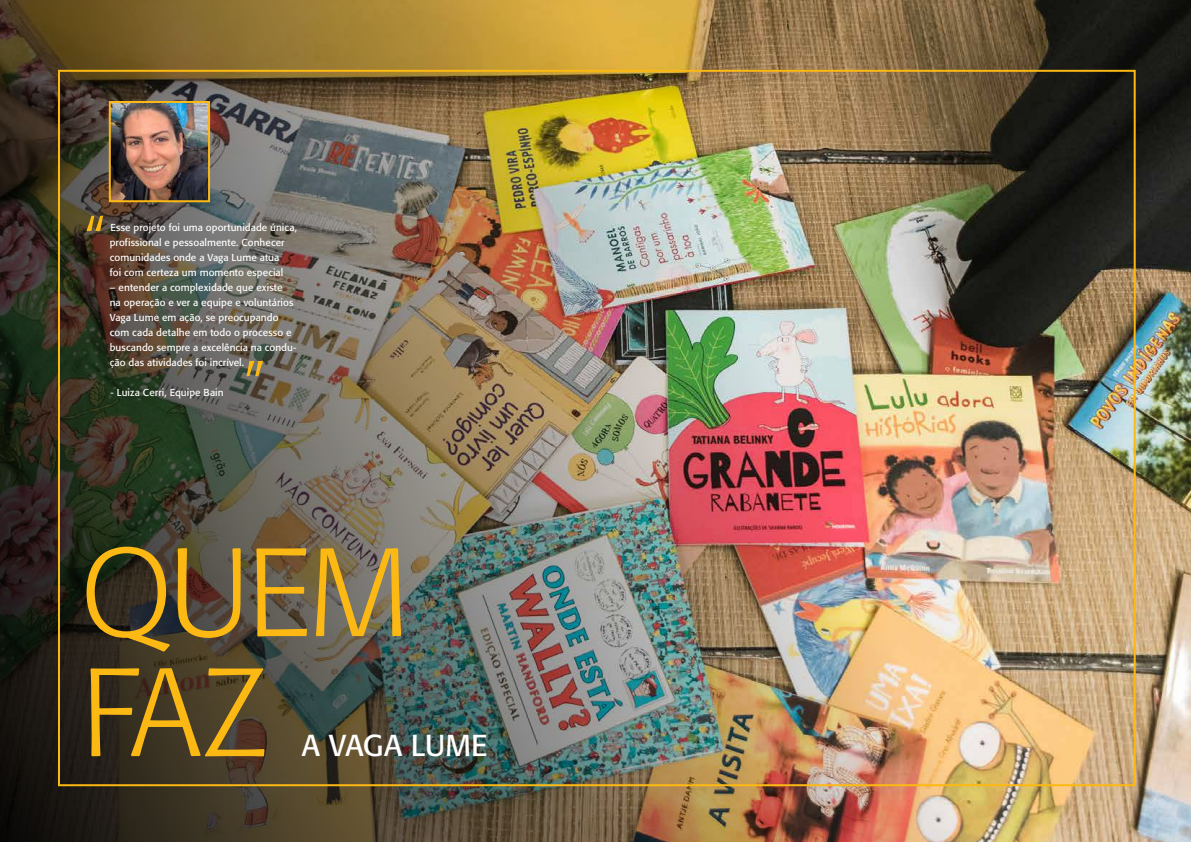
<style>
.page{position:relative;width:1191px;height:842px;background:#fff}
.page>*{position:absolute;margin:0;border:0;box-sizing:border-box;transform-origin:0 0}
.t1{font:300 124px/120px "Formata";letter-spacing:-.03em;color:#fdb913}
.t2{font:300 60px "Formata";color:#fdb913}
.t3{font:30px "Formata";letter-spacing:-.01em;color:#fff}
.t4{font:10px/15px "Formata";letter-spacing:.005em;color:#fff}
</style>
<div class="page">
<img style="left:0;top:0;width:1191px;height:842px">
<img style="left:112px;top:104px;width:95px;height:95px">
<div style="left:109px;top:101px;width:101px;height:101px;border:2px solid #fdb913"></div>
<h2 class="t2" style="left:83px;top:206px;width:23px">“</h2>
<p class="t4" style="left:110px;top:220px;width:189px">Esse projeto foi uma oportunidade única, profissional e pessoalmente. Conhecer comunidades onde a Vaga Lume atua<br>foi com certeza um momento especial</p>
<p class="t4" style="left:110px;top:280px;width:188px">– entender a complexidade que existe<br>na operação e ver a equipe e voluntários Vaga Lume em ação, se preocupando com cada detalhe em todo o processo e buscando sempre a excelência na condu&shy;ção das atividades foi incrível.</p>
<p class="t4" style="left:111px;top:385px;width:114px">- Luiza Cerri, Equipe Bain</p>
<h2 class="t2" style="left:245px;top:351px;width:23px">”</h2>
<h1 class="t1" style="left:81px;top:534px;width:330px">QUEM<br>FAZ</h1>
<h3 class="t3" style="left:302px;top:727px;width:187px">A VAGA LUME</h3>
</div>
